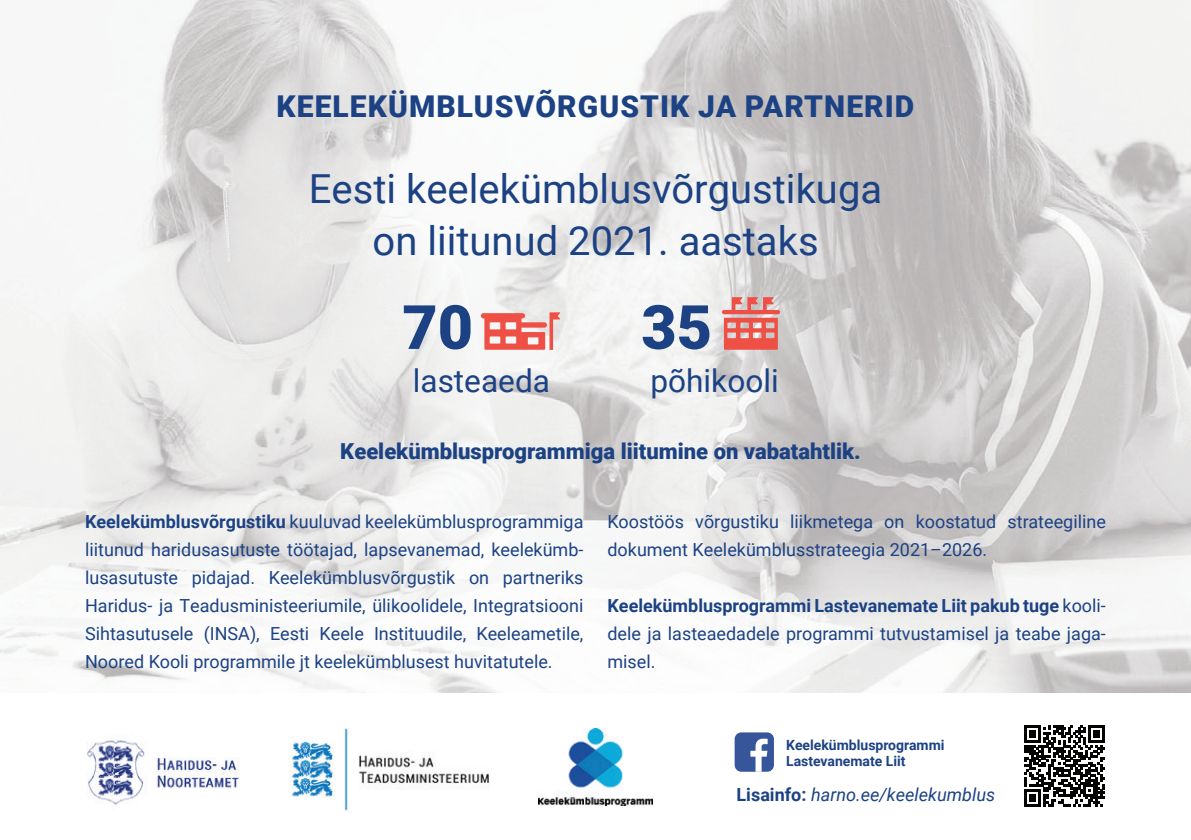
<style>
.page{position:relative;width:1191px;height:840px;background:#fff}
.page>*{position:absolute;margin:0;border:0;box-sizing:border-box;transform-origin:0 0}
.t1{font:900 61px "Roboto";color:#1c4284}
.t2{font:40px/52px "Roboto";color:#1c4284;text-align:center}
.t3{font:31.6px "Roboto";color:#1c4284}
.t4{font:900 30px "Roboto";letter-spacing:.035em;color:#1c4284}
.t5{font:900 22px "Roboto";color:#1c4284}
.t6{font:18px/28px "Roboto";color:#1c4284;text-align:justify}
.t7{font:italic 18px "Roboto";color:#1c4284}
.t8{font:700 14px/16.8px "Roboto";color:#1c4284}
.s1{font-weight:700}
.s2{font-weight:700;font-style:normal}
</style>
<div class="page">
<img style="left:0;top:0;width:630px;height:692px">
<img style="left:630px;top:0;width:561px;height:622px">
<svg style="left:722px;top:297px;width:58px;height:52px;background:#e5857e"></svg>
<img style="left:87px;top:740px;width:153px;height:65px">
<img style="left:538px;top:728px;width:115px;height:76px">
<div style="left:734px;top:732px;width:40px;height:39px;background:#36559a;border-radius:7px"></div>
<svg style="left:750px;top:738px;width:17px;height:33px"></svg>
<svg style="left:1024px;top:725px;width:81px;height:81px"></svg>
<svg style="left:481px;top:312px;width:79px;height:38px"></svg>
<img style="left:290px;top:728px;width:199px;height:83px">
<h3 class="t4" style="left:277px;top:85px;width:639px">KEELEKÜMBLUSVÕRGUSTIK JA PARTNERID</h3>
<h2 class="t2" style="left:309px;top:161px;width:575px">Eesti keelekümblusvõrgustikuga on liitunud 2021. aastaks</h2>
<h1 class="t1" style="left:402px;top:284px;width:72px">70</h1>
<h1 class="t1" style="left:641px;top:284px;width:72px">35</h1>
<h3 class="t3" style="left:413px;top:358px;width:139px">lasteaeda</h3>
<h3 class="t3" style="left:650px;top:358px;width:130px">põhikooli</h3>
<p class="t5" style="left:340px;top:436px;width:522px">Keelekümblusprogrammiga liitumine on vabatahtlik.</p>
<p class="t6" style="left:85px;top:506px;width:500px"><span class="s1">Keelekümblusvõrgustiku</span> kuuluvad keelekümblusprogrammiga liitunud haridusasutuste töötajad, lapsevanemad, keelekümb&shy;lusasutuste pidajad. Keelekümblusvõrgustik on partneriks Haridus- ja Teadusministeeriumile, ülikoolidele, Integratsiooni Sihtasutusele (INSA), Eesti Keele Instituudile, Keeleametile, Noored Kooli programmile jt keelekümblusest huvitatutele.</p>
<p class="t6" style="left:607px;top:506px;width:500px">Koostöös võrgustiku liikmetega on koostatud strateegiline dokument Keelekümblusstrateegia 2021–2026.</p>
<p class="t6" style="left:607px;top:590px;width:500px"><span class="s1">Keelekümblusprogrammi Lastevanemate Liit pakub tuge</span> kooli&shy;dele ja lasteaedadele programmi tutvustamisel ja teabe jaga&shy;misel.</p>
<p class="t8" style="left:786px;top:735px;width:160px">Keelekümblusprogrammi<br>Lastevanemate Liit</p>
<p class="t7" style="left:736px;top:781px;width:260px"><span class="s2">Lisainfo:</span> harno.ee/keelekumblus</p>
</div>
